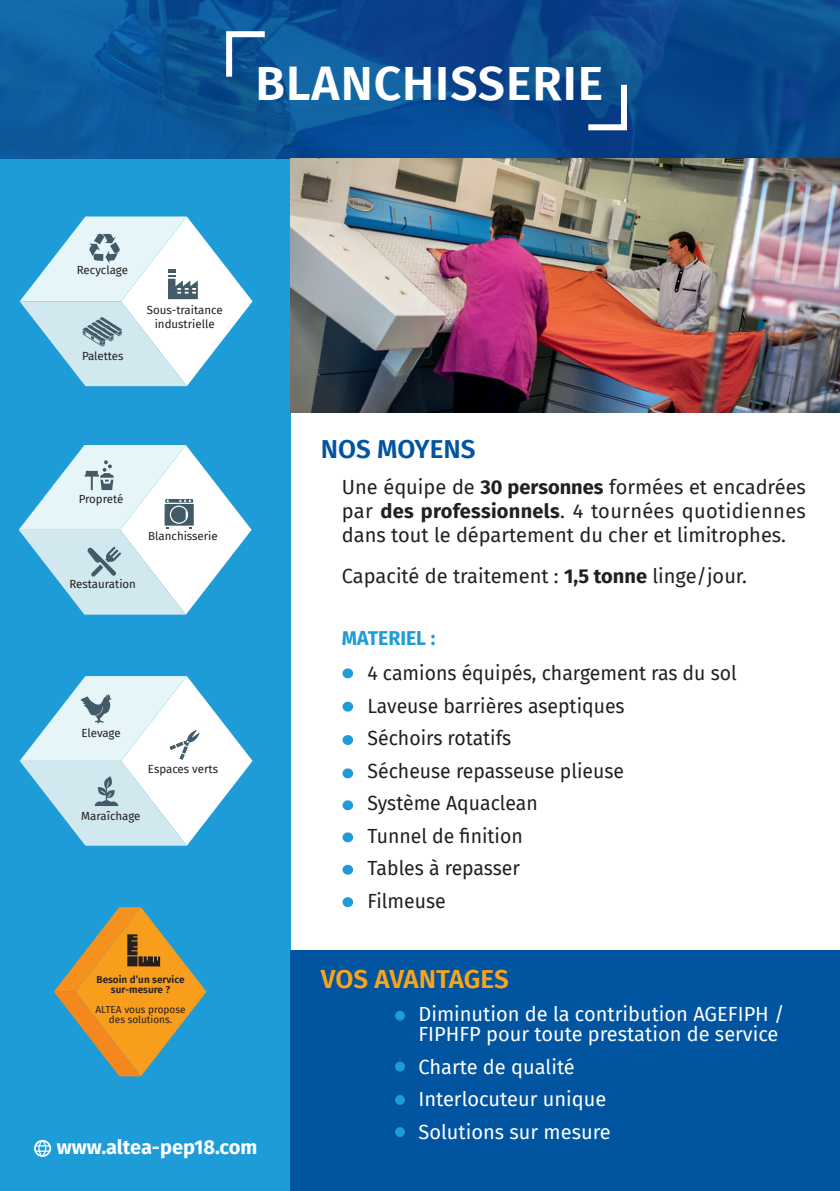
<style>
.page{position:relative;width:840px;height:1191px;background:#fff}
.page>*{position:absolute;margin:0;border:0;box-sizing:border-box;transform-origin:0 0}
.t1{font:600 48px "Fira Sans";letter-spacing:.02em;color:#fff}
.t2{font:600 26px "Fira Sans";letter-spacing:-.005em;color:#f9a51b}
.t3{font:600 26px "Fira Sans";color:#0154a0}
.t4{font:20px/24px "Fira Sans";color:#231f20;text-align:justify}
.t5{font:20px/20px "Fira Sans";color:#fff}
.t6{font:700 20px "Fira Sans";color:#fff}
.t7{font:700 20px "Fira Sans";color:#1d9cd8}
.t8{font:11.4px/13.8px "Fira Sans";color:#231f20;text-align:center}
.t9{font:10px/10px "Fira Sans";color:#231f20;text-align:center}
.t10{font:600 10px/10px "Fira Sans";color:#231f20;text-align:center}
.s1{font-weight:700}
</style>
<div class="page">
<div style="left:0;top:159px;width:290px;height:1032px;background:#1d9cd8"></div>
<svg style="left:20px;top:216px;width:232px;height:170px"></svg>
<svg style="left:20px;top:676px;width:232px;height:169px"></svg>
<svg style="left:19px;top:445px;width:232px;height:169px"></svg>
<svg style="left:54px;top:907px;width:152px;height:169px"></svg>
<div style="left:34px;top:1139px;width:17px;height:18px;border:2px solid #fff;border-radius:50%"></div>
<svg style="left:35px;top:1139px;width:15px;height:18px"></svg>
<div style="left:290px;top:950px;width:549px;height:241px;background:#0154a0"></div>
<img style="left:0;top:0;width:839px;height:159px">
<div style="left:395px;top:1010px;width:10px;height:10px;background:#1d9cd8;border-radius:50%"></div>
<div style="left:395px;top:1061px;width:10px;height:10px;background:#1d9cd8;border-radius:50%"></div>
<div style="left:395px;top:1095px;width:10px;height:9px;background:#1d9cd8;border-radius:50%"></div>
<div style="left:395px;top:1127px;width:10px;height:10px;background:#1d9cd8;border-radius:50%"></div>
<img style="left:290px;top:159px;width:549px;height:253px">
<svg style="left:223px;top:28px;width:47px;height:55px;background:#366fa3"></svg>
<svg style="left:582px;top:79px;width:47px;height:54px"></svg>
<div style="left:342px;top:668px;width:11px;height:10px;background:#1d9cd8;border-radius:50%"></div>
<div style="left:342px;top:701px;width:11px;height:10px;background:#1d9cd8;border-radius:50%"></div>
<div style="left:342px;top:735px;width:11px;height:10px;background:#1d9cd8;border-radius:50%"></div>
<div style="left:342px;top:768px;width:11px;height:10px;background:#1d9cd8;border-radius:50%"></div>
<div style="left:342px;top:800px;width:11px;height:10px;background:#1d9cd8;border-radius:50%"></div>
<div style="left:342px;top:832px;width:11px;height:10px;background:#1d9cd8;border-radius:50%"></div>
<div style="left:342px;top:864px;width:11px;height:10px;background:#1d9cd8;border-radius:50%"></div>
<div style="left:342px;top:897px;width:11px;height:10px;background:#1d9cd8;border-radius:50%"></div>
<p class="t1" style="left:255px;top:44px;width:349px">BLANCHISSERIE</p>
<p class="t8" style="left:77px;top:263px;width:53px">Recyclage</p>
<p class="t8" style="left:82px;top:348px;width:43px">Palettes</p>
<p class="t8" style="left:147px;top:303px;width:77px">Sous-traitance industrielle</p>
<p class="t8" style="left:79px;top:492px;width:46px">Propreté</p>
<p class="t8" style="left:148px;top:529px;width:71px">Blanchisserie</p>
<p class="t8" style="left:69px;top:576px;width:68px">Restauration</p>
<p class="t8" style="left:81px;top:725px;width:41px">Elevage</p>
<p class="t8" style="left:148px;top:762px;width:72px">Espaces verts</p>
<p class="t8" style="left:81px;top:808px;width:61px">Maraîchage</p>
<p class="t3" style="left:320px;top:427px;width:156px">NOS MOYENS</p>
<p class="t4" style="left:342px;top:475px;width:465px">Une équipe de <span class="s1">30 personnes</span> formées et encadrées par <span class="s1">des professionnels</span>. 4 tournées quotidiennes dans tout le département du cher et limitrophes.</p>
<p class="t4" style="left:342px;top:564px;width:406px">Capacité de traitement : <span class="s1">1,5 tonne</span> linge/jour.</p>
<p class="t7" style="left:342px;top:621px;width:95px">MATERIEL :</p>
<p class="t4" style="left:367px;top:661px;width:370px">4 camions équipés, chargement ras du sol</p>
<p class="t4" style="left:367px;top:693px;width:258px">Laveuse barrières aseptiques</p>
<p class="t4" style="left:367px;top:726px;width:145px">Séchoirs rotatifs</p>
<p class="t4" style="left:367px;top:758px;width:258px">Sécheuse repasseuse plieuse</p>
<p class="t4" style="left:367px;top:791px;width:172px">Système Aquaclean</p>
<p class="t4" style="left:367px;top:823px;width:157px">Tunnel de finition</p>
<p class="t4" style="left:367px;top:856px;width:154px">Tables à repasser</p>
<p class="t4" style="left:367px;top:888px;width:80px">Filmeuse</p>
<p class="t10" style="left:96px;top:974px;width:89px">Besoin d’un service sur-mesure ?</p>
<p class="t9" style="left:95px;top:1004px;width:91px">ALTEA vous propose des solutions.</p>
<p class="t6" style="left:57px;top:1130px;width:202px">www.altea-pep18.com</p>
<p class="t2" style="left:320px;top:957px;width:189px">VOS AVANTAGES</p>
<p class="t5" style="left:418px;top:1003px;width:367px">Diminution de la contribution AGEFIPH /<br>FIPHFP pour toute prestation de service</p>
<p class="t5" style="left:418px;top:1056px;width:158px">Charte de qualité</p>
<p class="t5" style="left:418px;top:1088px;width:189px">Interlocuteur unique</p>
<p class="t5" style="left:418px;top:1121px;width:194px">Solutions sur mesure</p>
</div>
